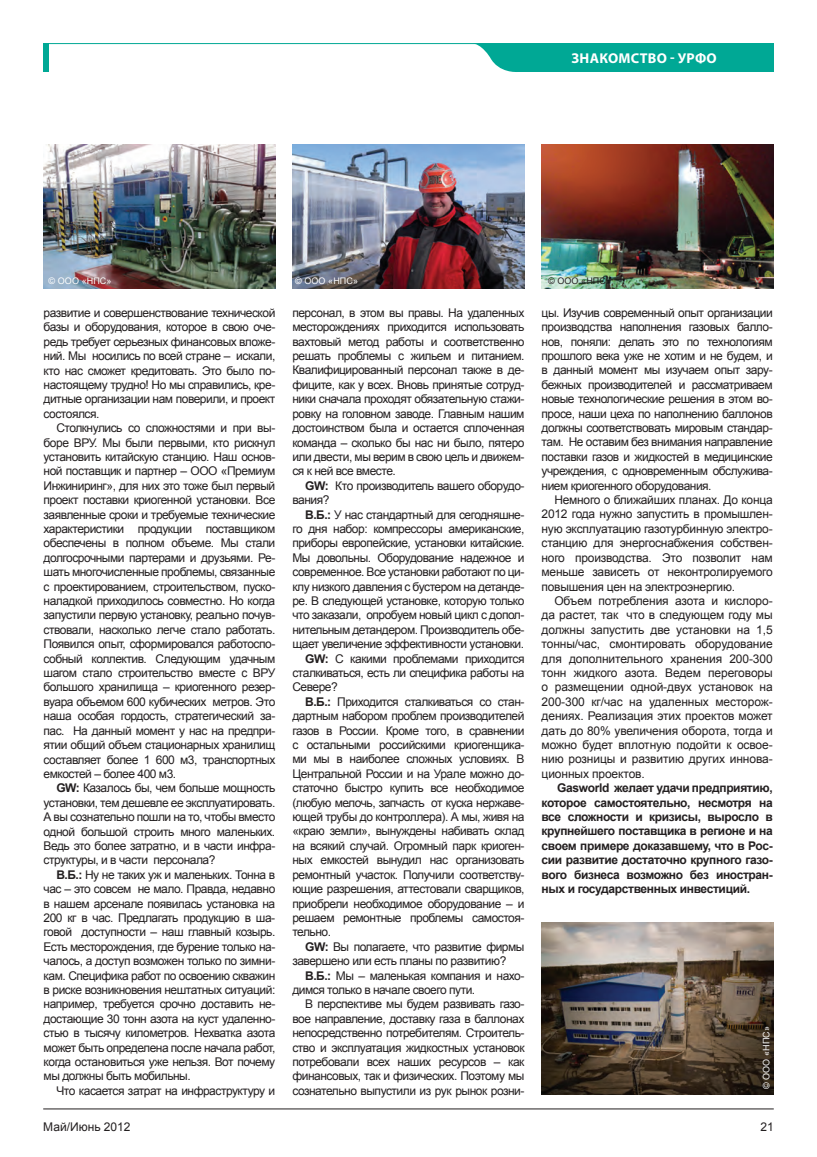
<style>
.page{position:relative;width:817px;height:1157px;background:#fff}
.page>*{position:absolute;margin:0;border:0;box-sizing:border-box;transform-origin:0 0}
.t1{font:700 14.25px "Myriad Pro";color:#fff}
.t2{font:12px/14.4px "Arial";letter-spacing:-.04em;color:#231f20;text-align:justify}
.t3{font:700 12px/14.4px "Arial";letter-spacing:-.03em;color:#231f20;text-align:justify}
.t4{font:12px "Arial";color:#231f20}
.t5{font:9px "Arial";letter-spacing:.01em;color:#fff}
.t6{font:9px "Arial";letter-spacing:.01em;color:#231f20}
.s1{font-weight:700}
</style>
<div class="page">
<div style="left:515px;top:43px;width:258px;height:29px;background:#00a895"></div>
<svg style="left:471px;top:44px;width:44px;height:28px"></svg>
<hr style="left:43px;top:43px;width:730px;height:1px;background:#00a895">
<div style="left:43px;top:43px;width:5px;height:29px;background:#00a895"></div>
<img style="left:43px;top:144px;width:232px;height:144px">
<img style="left:292px;top:144px;width:232px;height:144px">
<img style="left:541px;top:144px;width:232px;height:144px">
<img style="left:541px;top:922px;width:232px;height:172px">
<hr style="left:43px;top:1108px;width:730px;height:1px;background:#231f20">
<p class="t1" style="left:571px;top:49px;width:147px">знакомство - урфо</p>
<p class="t5" style="left:48px;top:275px;width:65px">© ООО «НПС»</p>
<p class="t5" style="left:295px;top:275px;width:65px">© ООО «НПС»</p>
<p class="t6" style="left:548px;top:275px;width:65px">© ООО «НПС»</p>
<p class="t2" style="left:44px;top:306px;width:233px">развитие и совершенствование технической базы и оборудования, которое в свою оче&shy;редь требует серьезных финансовых вложе&shy;ний. Мы носились по всей стране – искали, кто нас сможет кредитовать. Это было по&shy;настоящему трудно! Но мы справились, кре&shy;дитные организации нам поверили, и проект состоялся.</p>
<p class="t2" style="left:44px;top:421px;width:233px;text-indent:13px">Столкнулись со сложностями и при вы&shy;боре ВРУ. Мы были первыми, кто рискнул установить китайскую станцию. Наш основ&shy;ной поставщик и партнер – ООО «Премиум Инжиниринг», для них это тоже был первый проект поставки криогенной установки. Все заявленные сроки и требуемые технические характеристики продукции поставщиком обеспечены в полном объеме. Мы стали долгосрочными партерами и друзьями. Ре&shy;шать многочисленные проблемы, связанные с проектированием, строительством, пуско&shy;наладкой приходилось совместно. Но когда запустили первую установку, реально почув&shy;ствовали, насколько легче стало работать.<br>Появился опыт, сформировался работоспо&shy;собный коллектив. Следующим удачным шагом стало строительство вместе с ВРУ большого хранилища – криогенного резер&shy;вуара объемом 600 кубических метров. Это наша особая гордость, стратегический за&shy;пас. На данный момент у нас на предпри&shy;ятии общий объем стационарных хранилищ составляет более 1 600 м3, транспортных емкостей – более 400 м3.</p>
<p class="t2" style="left:44px;top:781px;width:233px;text-indent:13px"><span class="s1">GW:</span> Казалось бы, чем больше мощность установки, тем дешевле ее эксплуатировать.<br>А вы сознательно пошли на то, чтобы вместо одной большой строить много маленьких.<br>Ведь это более затратно, и в части инфра&shy;структуры, и в части персонала?</p>
<p class="t2" style="left:44px;top:867px;width:233px;text-indent:13px"><span class="s1">В.Б.:</span> Ну не таких уж и маленьких. Тонна в час – это совсем не мало. Правда, недавно в нашем арсенале появилась установка на 200 кг в час. Предлагать продукцию в ша&shy;говой доступности – наш главный козырь.<br>Есть месторождения, где бурение только на&shy;чалось, а доступ возможен только по зимни&shy;кам. Специфика работ по освоению скважин в риске возникновения нештатных ситуаций: например, требуется срочно доставить не&shy;достающие 30 тонн азота на куст удаленно&shy;стью в тысячу километров. Нехватка азота может быть определена после начала работ, когда остановиться уже нельзя. Вот почему мы должны быть мобильны.</p>
<p class="t2" style="left:56px;top:1083px;width:220px">Что касается затрат на инфраструктуру и</p>
<p class="t4" style="left:43px;top:1118px;width:89px">Май/Июнь 2012</p>
<p class="t2" style="left:292px;top:305px;width:233px">персонал, в этом вы правы. На удаленных месторождениях приходится использовать вахтовый метод работы и соответственно решать проблемы с жильем и питанием.<br>Квалифицированный персонал также в де&shy;фиците, как у всех. Вновь принятые сотруд&shy;ники сначала проходят обязательную стажи&shy;ровку на головном заводе. Главным нашим достоинством была и остается сплоченная команда – сколько бы нас ни было, пятеро или двести, мы верим в свою цель и движем&shy;ся к ней все вместе.</p>
<p class="t2" style="left:292px;top:478px;width:233px;text-indent:13px"><span class="s1">GW:</span> Кто производитель вашего оборудо&shy;вания?</p>
<p class="t2" style="left:305px;top:507px;width:221px"><span class="s1">В.Б.:</span> У нас стандартный для сегодняшне-</p>
<p class="t2" style="left:292px;top:521px;width:233px">го дня набор: компрессоры американские,</p>
<p class="t2" style="left:292px;top:536px;width:233px">приборы европейские, установки китайские.</p>
<p class="t2" style="left:292px;top:550px;width:233px">Мы довольны. Оборудование надежное и</p>
<p class="t2" style="left:292px;top:565px;width:233px">современное. Все установки работают по ци-</p>
<p class="t2" style="left:292px;top:579px;width:233px">клу низкого давления с бустером на детанде-</p>
<p class="t2" style="left:292px;top:593px;width:233px">ре. В следующей установке, которую только</p>
<p class="t2" style="left:292px;top:608px;width:233px">что заказали, опробуем новый цикл с допол-</p>
<p class="t2" style="left:292px;top:622px;width:233px">нительным детандером. Производитель обе-</p>
<p class="t2" style="left:292px;top:637px;width:233px">щает увеличение эффективности установки.</p>
<p class="t2" style="left:305px;top:651px;width:221px"><span class="s1">GW:</span> С какими проблемами приходится</p>
<p class="t2" style="left:292px;top:665px;width:233px">сталкиваться, есть ли специфика работы на</p>
<p class="t2" style="left:292px;top:680px;width:47px">Севере?</p>
<p class="t2" style="left:305px;top:694px;width:221px"><span class="s1">В.Б.:</span> Приходится сталкиваться со стан-</p>
<p class="t2" style="left:292px;top:709px;width:233px">дартным набором проблем производителей</p>
<p class="t2" style="left:292px;top:723px;width:233px">газов в России. Кроме того, в сравнении</p>
<p class="t2" style="left:292px;top:737px;width:233px">с остальными российскими криогенщика-</p>
<p class="t2" style="left:292px;top:752px;width:233px">ми мы в наиболее сложных условиях. В</p>
<p class="t2" style="left:292px;top:766px;width:233px">Центральной России и на Урале можно до-</p>
<p class="t2" style="left:292px;top:781px;width:233px">статочно быстро купить все необходимое</p>
<p class="t2" style="left:292px;top:795px;width:233px">(любую мелочь, запчасть от куска нержаве-</p>
<p class="t2" style="left:292px;top:809px;width:233px">ющей трубы до контроллера). А мы, живя на</p>
<p class="t2" style="left:292px;top:824px;width:233px">«краю земли», вынуждены набивать склад</p>
<p class="t2" style="left:292px;top:838px;width:233px">на всякий случай. Огромный парк криоген-</p>
<p class="t2" style="left:292px;top:853px;width:233px">ных емкостей вынудил нас организовать</p>
<p class="t2" style="left:292px;top:867px;width:233px">ремонтный участок. Получили соответству-</p>
<p class="t2" style="left:292px;top:881px;width:233px">ющие разрешения, аттестовали сварщиков,</p>
<p class="t2" style="left:292px;top:896px;width:233px">приобрели необходимое оборудование – и</p>
<p class="t2" style="left:292px;top:910px;width:233px">решаем ремонтные проблемы самостоя-</p>
<p class="t2" style="left:292px;top:925px;width:40px">тельно.</p>
<p class="t2" style="left:305px;top:939px;width:221px"><span class="s1">GW:</span> Вы полагаете, что развитие фирмы</p>
<p class="t2" style="left:292px;top:953px;width:215px">завершено или есть планы по развитию?</p>
<p class="t2" style="left:305px;top:968px;width:221px"><span class="s1">В.Б.:</span> Мы – маленькая компания и нахо-</p>
<p class="t2" style="left:292px;top:982px;width:184px">димся только в начале своего пути.</p>
<p class="t2" style="left:305px;top:997px;width:221px">В перспективе мы будем развивать газо-</p>
<p class="t2" style="left:292px;top:1011px;width:233px">вое направление, доставку газа в баллонах</p>
<p class="t2" style="left:292px;top:1025px;width:233px">непосредственно потребителям. Строитель-</p>
<p class="t2" style="left:292px;top:1040px;width:234px">ство и эксплуатация жидкостных установок</p>
<p class="t2" style="left:292px;top:1054px;width:233px">потребовали всех наших ресурсов – как</p>
<p class="t2" style="left:292px;top:1069px;width:233px">финансовых, так и физических. Поэтому мы</p>
<p class="t2" style="left:292px;top:1083px;width:233px">сознательно выпустили из рук рынок розни-</p>
<p class="t2" style="left:541px;top:305px;width:232px">цы. Изучив современный опыт организации производства наполнения газовых балло&shy;нов, поняли: делать это по технологиям прошлого века уже не хотим и не будем, и в данный момент мы изучаем опыт зару&shy;бежных производителей и рассматриваем новые технологические решения в этом во&shy;просе, наши цеха по наполнению баллонов должны соответствовать мировым стандар&shy;там. Не оставим без внимания направление поставки газов и жидкостей в медицинские учреждения, с одновременным обслужива&shy;нием криогенного оборудования.</p>
<p class="t2" style="left:541px;top:493px;width:232px;text-indent:13px">Немного о ближайших планах. До конца 2012 года нужно запустить в промышлен&shy;ную эксплуатацию газотурбинную электро&shy;станцию для энергоснабжения собствен&shy;ного производства. Это позволит нам меньше зависеть от неконтролируемого повышения цен на электроэнергию.</p>
<p class="t2" style="left:541px;top:593px;width:232px;text-indent:13px">Объем потребления азота и кислоро&shy;да растет, так что в следующем году мы должны запустить две установки на 1,5 тонны/час, смонтировать оборудование для дополнительного хранения 200-300 тонн жидкого азота. Ведем переговоры о размещении одной-двух установок на 200-300 кг/час на удаленных месторож&shy;дениях. Реализация этих проектов может дать до 80% увеличения оборота, тогда и можно будет вплотную подойти к освое&shy;нию розницы и развитию других иннова&shy;ционных проектов.</p>
<p class="t3" style="left:541px;top:781px;width:233px;text-indent:16px">Gasworld желает удачи предприятию, которое самостоятельно, несмотря на все сложности и кризисы, выросло в крупнейшего поставщика в регионе и на своем примере доказавшему, что в Рос&shy;сии развитие достаточно крупного газо&shy;вого бизнеса возможно без иностран&shy;ных и государственных инвестиций.</p>
<p class="t5" style="left:760px;top:1089px;width:65px;rotate:-90deg">© ООО «НПС»</p>
<p class="t2" style="left:760px;top:1119px;width:15px">21</p>
</div>
